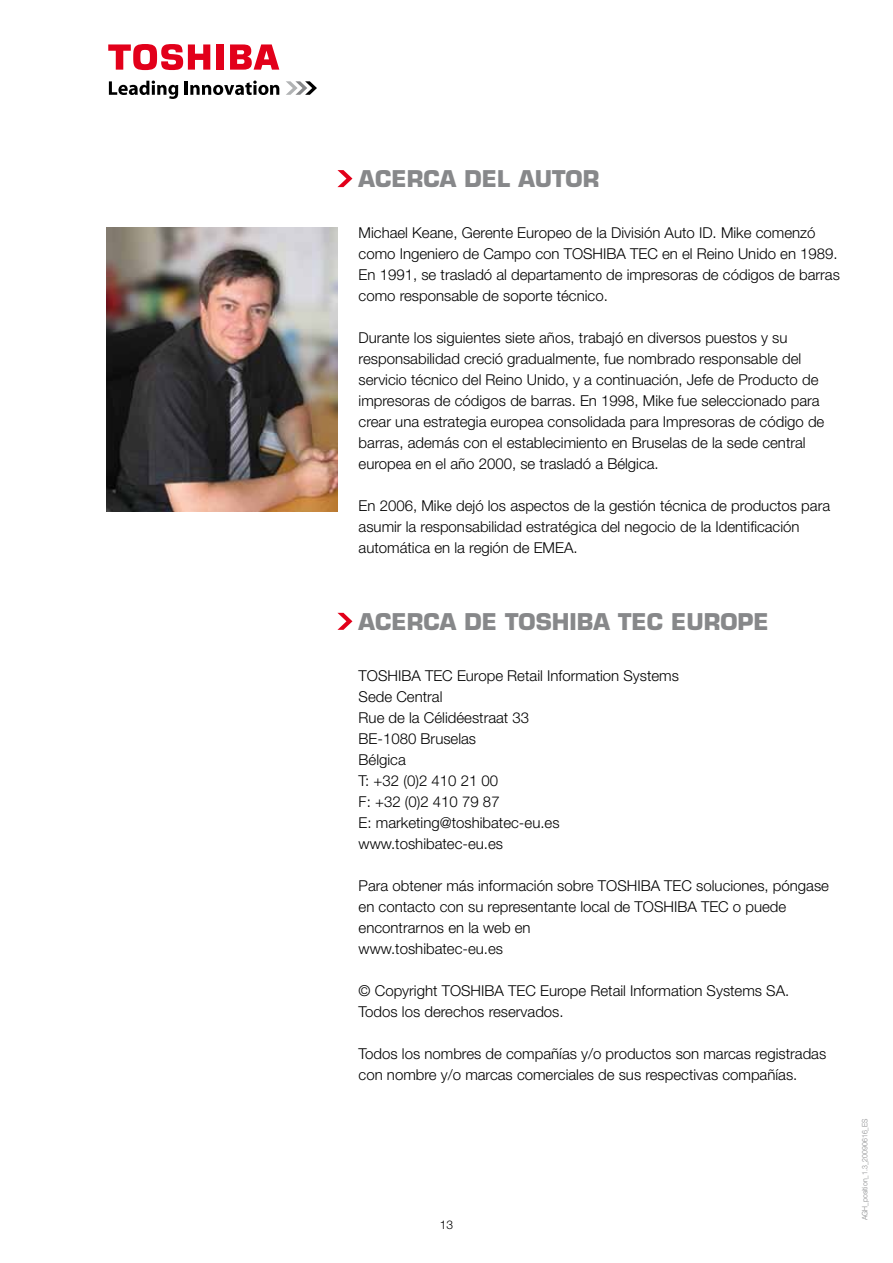
<style>
.page{position:relative;width:893px;height:1263px;background:#fff}
.page>*{position:absolute;margin:0;border:0;box-sizing:border-box;transform-origin:0 0}
.t1{font:700 22.5px "Eurostile LT Std";color:#87888a}
.t2{font:300 15px/21px "Helvetica Neue LT Std";color:#000}
.t3{font:300 12px "Helvetica Neue LT Std";color:#000}
.t4{font:300 7.5px "Helvetica Neue LT Std";letter-spacing:.01em;color:#87888a;scale:.92 1}
</style>
<div class="page">
<svg style="left:286px;top:81px;width:31px;height:14px"></svg>
<svg style="left:109px;top:81px;width:69px;height:18px"></svg>
<hr style="left:185px;top:81px;width:3px;height:14px;background:#000">
<svg style="left:190px;top:81px;width:89px;height:14px"></svg>
<div style="left:217px;top:44px;width:7px;height:26px;background:#e2001a"></div>
<svg style="left:230px;top:44px;width:49px;height:26px"></svg>
<svg style="left:108px;top:44px;width:102px;height:26px"></svg>
<svg style="left:337px;top:170px;width:15px;height:17px"></svg>
<img style="left:106px;top:227px;width:231px;height:285px">
<svg style="left:337px;top:613px;width:15px;height:17px"></svg>
<h1 class="t1" style="left:359px;top:165px;width:242px">ACERCA DEL AUTOR</h1>
<p class="t2" style="left:359px;top:222px;width:483px">Michael Keane, Gerente Europeo de la División Auto ID. Mike comenzó como Ingeniero de Campo con TOSHIBA TEC en el Reino Unido en 1989.<br>En 1991, se trasladó al departamento de impresoras de códigos de barras como responsable de soporte técnico.</p>
<p class="t2" style="left:359px;top:327px;width:467px">Durante los siguientes siete años, trabajó en diversos puestos y su responsabilidad creció gradualmente, fue nombrado responsable del servicio técnico del Reino Unido, y a continuación, Jefe de Producto de impresoras de códigos de barras. En 1998, Mike fue seleccionado para crear una estrategia europea consolidada para Impresoras de código de barras, además con el establecimiento en Bruselas de la sede central europea en el año 2000, se trasladó a Bélgica.</p>
<p class="t2" style="left:359px;top:495px;width:473px">En 2006, Mike dejó los aspectos de la gestión técnica de productos para asumir la responsabilidad estratégica del negocio de la Identificación automática en la región de EMEA.</p>
<h1 class="t1" style="left:359px;top:608px;width:163px">ACERCA DE TOS</h1>
<h1 class="t1" style="left:552px;top:608px;width:32px">HIBA</h1>
<h1 class="t1" style="left:618px;top:608px;width:16px">TEC</h1>
<h1 class="t1" style="left:671px;top:608px;width:99px">EUROPE</h1>
<p class="t2" style="left:359px;top:664px;width:322px">TOSHIBA TEC Europe Retail Information Systems<br>Sede Central<br>Rue de la Célidéestraat 33<br>BE-1080 Bruselas<br>Bélgica<br>T: +32 (0)2 410 21 00<br>F: +32 (0)2 410 79 87<br>E: marketing@toshibatec-eu.es www.toshibatec-eu.es</p>
<p class="t2" style="left:359px;top:875px;width:472px">Para obtener más información sobre TOSHIBA TEC soluciones, póngase en contacto con su representante local de TOSHIBA TEC o puede encontrarnos en la web en<br>www.toshibatec-eu.es</p>
<p class="t2" style="left:359px;top:980px;width:432px">© Copyright TOSHIBA TEC Europe Retail Information Systems SA.<br>Todos los derechos reservados.</p>
<p class="t2" style="left:359px;top:1043px;width:469px">Todos los nombres de compañías y/o productos son marcas registradas con nombre y/o marcas comerciales de sus respectivas compañías.</p>
<p class="t3" style="left:440px;top:1217px;width:15px">13</p>
<p class="t4" style="left:860px;top:1220px;width:112px;rotate:-90deg">AGH_position_1.3_20090616_ES</p>
</div>
